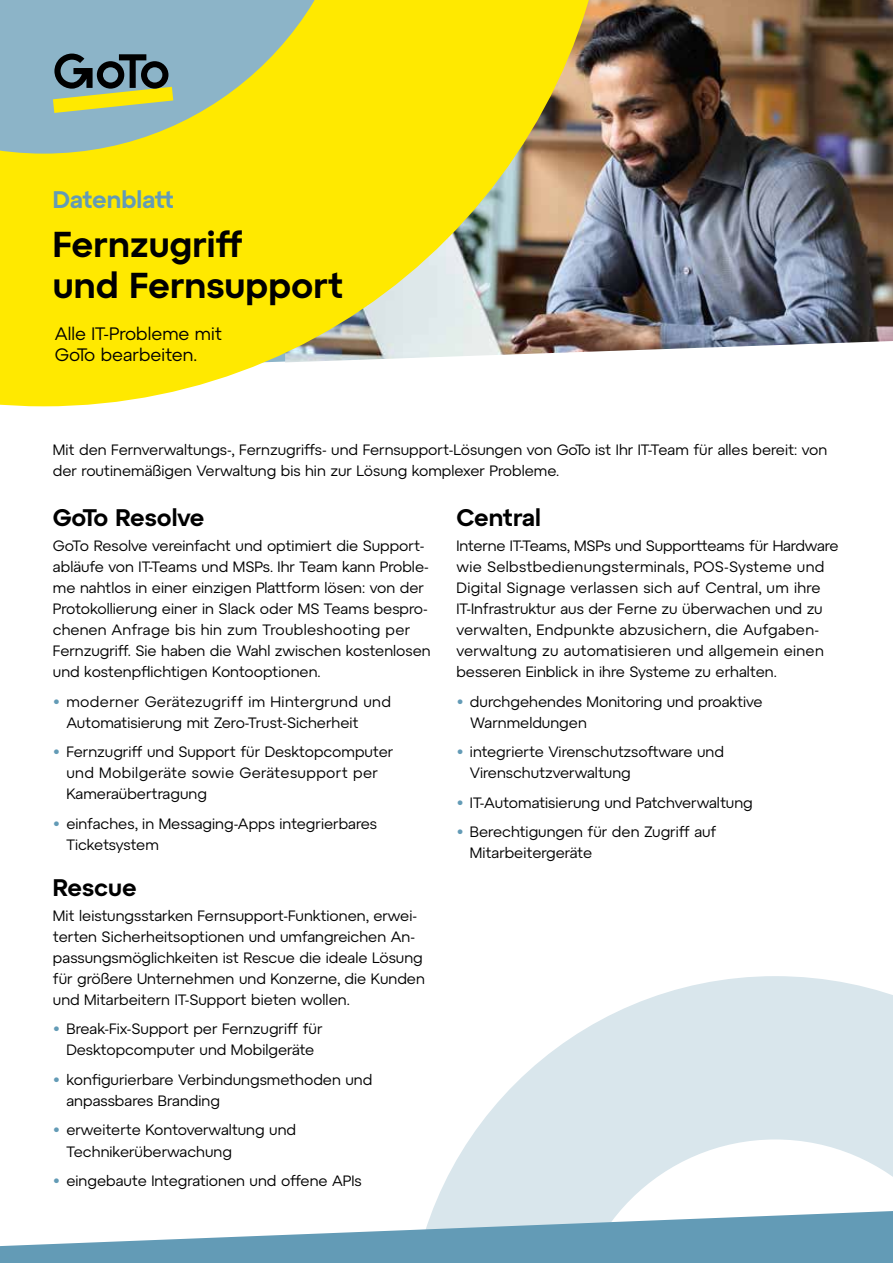
<style>
.page{position:relative;width:893px;height:1263px;background:#fff}
.page>*{position:absolute;margin:0;border:0;box-sizing:border-box;transform-origin:0 0}
.t1{font:600 36px/40.2px "Atyp Text";color:#000}
.t2{font:600 24px "Atyp Text";letter-spacing:-.005em;color:#000}
.t3{font:600 24px "Atyp Text";color:#639bb6}
.t4{font:18px/21px "Atyp Text";color:#000}
.t5{font:15px/21px "Atyp Text";color:#000}
.s1{color:#639bb6}
</style>
<div class="page">
<img style="left:612px;top:0;width:281px;height:351px">
<svg style="left:432px;top:976px;width:461px;height:235px;fill:#d9e6ec"></svg>
<svg style="left:0;top:0;width:612px;height:406px;fill:#ffe900"></svg>
<svg style="left:0;top:1211px;width:893px;height:52px;fill:#639bb6"></svg>
<svg style="left:53px;top:54px;width:120px;height:59px"></svg>
<h2 class="t3" style="left:53px;top:181px;width:123px">Datenblatt</h2>
<h1 class="t1" style="left:53px;top:223px;width:292px">Fernzugriff<br>und Fernsupport</h1>
<p class="t4" style="left:55px;top:323px;width:169px">Alle IT-Probleme mit<br>GoTo bearbeiten.</p>
<p class="t5" style="left:53px;top:439px;width:776px">Mit den Fernverwaltungs-, Fernzugriffs- und Fernsupport-Lösungen von GoTo ist Ihr IT-Team für alles bereit: von der routinemäßigen Verwaltung bis hin zur Lösung komplexer Probleme.</p>
<h2 class="t2" style="left:53px;top:499px;width:153px">GoTo Resolve</h2>
<p class="t5" style="left:53px;top:535px;width:379px">GoTo Resolve vereinfacht und optimiert die Support&shy;abläufe von IT-Teams und MSPs. Ihr Team kann Proble&shy;me nahtlos in einer einzigen Plattform lösen: von der Protokollierung einer in Slack oder MS Teams bespro&shy;chenen Anfrage bis hin zum Troubleshooting per Fernzugriff. Sie haben die Wahl zwischen kostenlosen und kostenpflichtigen Kontooptionen.</p>
<p class="t5" style="left:66px;top:690px;width:326px;text-indent:-14px"><span class="s1">•</span> moderner Gerätezugriff im Hintergrund und<br>Automatisierung mit Zero-Trust-Sicherheit</p>
<p class="t5" style="left:66px;top:741px;width:328px;text-indent:-14px"><span class="s1">•</span> Fernzugriff und Support für Desktopcomputer und Mobilgeräte sowie Gerätesupport per<br>Kameraübertragung</p>
<p class="t5" style="left:66px;top:812px;width:312px;text-indent:-14px"><span class="s1">•</span> einfaches, in Messaging-Apps integrierbares<br>Ticketsystem</p>
<h2 class="t2" style="left:53px;top:869px;width:85px">Rescue</h2>
<p class="t5" style="left:53px;top:904px;width:373px">Mit leistungsstarken Fernsupport-Funktionen, erwei&shy;terten Sicherheitsoptionen und umfangreichen An&shy;passungsmöglichkeiten ist Rescue die ideale Lösung für größere Unternehmen und Konzerne, die Kunden und Mitarbeitern IT-Support bieten wollen.</p>
<p class="t5" style="left:53px;top:1018px;width:271px;text-align:center"><span class="s1">•</span> Break-Fix-Support per Fernzugriff für<br>Desktopcomputer und Mobilgeräte</p>
<p class="t5" style="left:66px;top:1068px;width:307px;text-indent:-14px"><span class="s1">•</span> konfigurierbare Verbindungsmethoden und anpassbares Branding</p>
<p class="t5" style="left:66px;top:1119px;width:231px;text-indent:-14px"><span class="s1">•</span> erweiterte Kontoverwaltung und<br>Technikerüberwachung</p>
<p class="t5" style="left:53px;top:1169px;width:310px"><span class="s1">•</span> eingebaute Integrationen und offene APIs</p>
<h2 class="t2" style="left:456px;top:499px;width:86px">Central</h2>
<p class="t5" style="left:456px;top:535px;width:384px">Interne IT-Teams, MSPs und Supportteams für Hardware wie Selbstbedienungsterminals, POS-Systeme und Digital Signage verlassen sich auf Central, um ihre IT-Infrastruktur aus der Ferne zu überwachen und zu verwalten, Endpunkte abzusichern, die Aufgaben&shy;verwaltung zu automatisieren und allgemein einen besseren Einblick in ihre Systeme zu erhalten.</p>
<p class="t5" style="left:470px;top:690px;width:294px;text-indent:-14px"><span class="s1">•</span> durchgehendes Monitoring und proaktive<br>Warnmeldungen</p>
<p class="t5" style="left:470px;top:741px;width:255px;text-indent:-14px"><span class="s1">•</span> integrierte Virenschutzsoftware und<br>Virenschutzverwaltung</p>
<p class="t5" style="left:456px;top:791px;width:298px"><span class="s1">•</span> IT-Automatisierung und Patchverwaltung</p>
<p class="t5" style="left:470px;top:821px;width:248px;text-indent:-14px"><span class="s1">•</span> Berechtigungen für den Zugriff auf<br>Mitarbeitergeräte</p>
</div>
